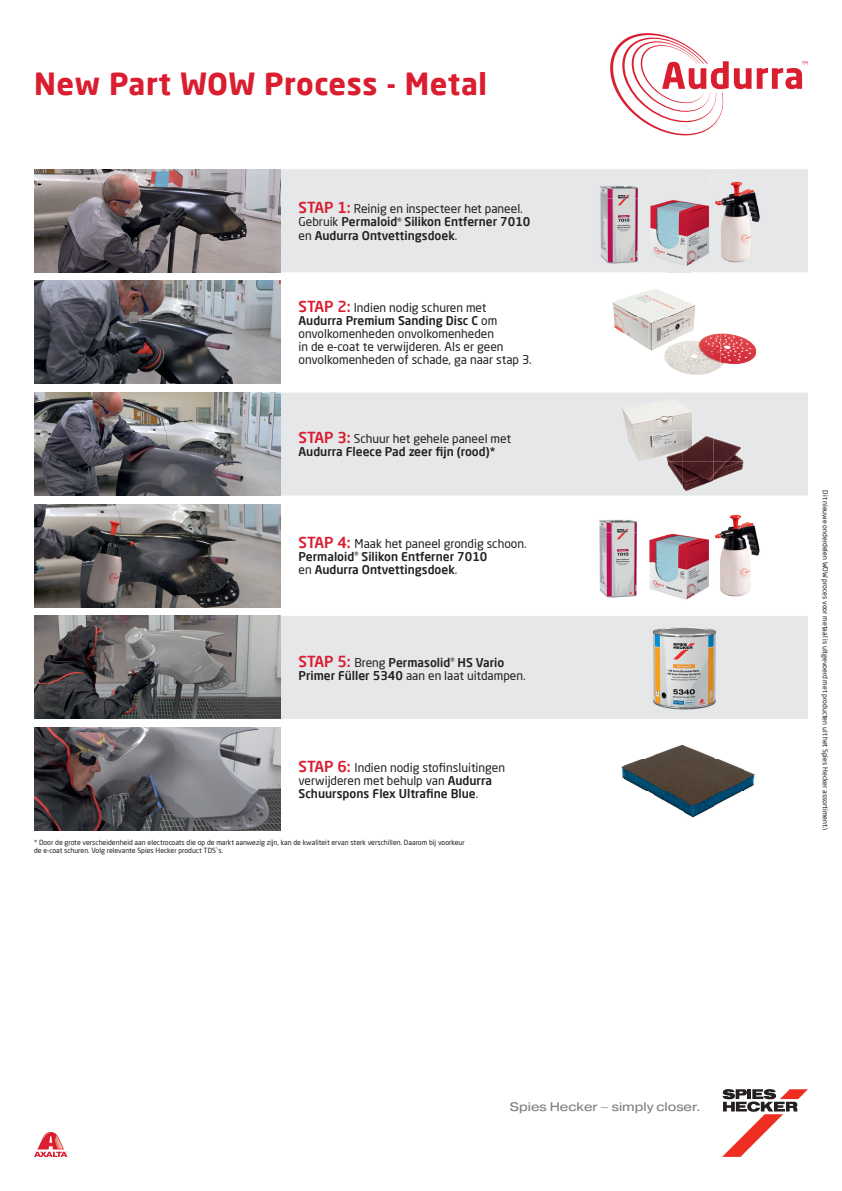
<style>
.page{position:relative;width:842px;height:1191px;background:#fff}
.page>*{position:absolute;margin:0;border:0;box-sizing:border-box;transform-origin:0 0}
.t1{font:700 30px "Neo Sans Pro";letter-spacing:.02em;color:#da1d2f}
.t2{font:expanded 12.4px "Spies Hecker Pragmatica";color:#808285}
.t3{font:500 12px/13px "Neo Sans Pro";color:#231f20}
.t4{font:12px/13px "Neo Sans Pro";color:#231f20}
.t5{font:7px/8.4px "Neo Sans Pro";color:#231f20}
.s1{font-size:15px;color:#da1d2f}
.s2{font-weight:400}
.s3{font-weight:500;font-size:15px;color:#da1d2f}
.s4{font-weight:500}
</style>
<div class="page">
<div style="left:281px;top:169px;width:527px;height:103px;background:#e6e7e9"></div>
<div style="left:281px;top:393px;width:527px;height:102px;background:#e6e7e9"></div>
<div style="left:281px;top:616px;width:527px;height:103px;background:#e6e7e9"></div>
<img style="left:613px;top:291px;width:36px;height:55px">
<img style="left:649px;top:289px;width:35px;height:57px">
<img style="left:684px;top:301px;width:12px;height:16px">
<img style="left:684px;top:317px;width:36px;height:58px">
<img style="left:720px;top:333px;width:36px;height:34px">
<img style="left:664px;top:346px;width:21px;height:27px">
<img style="left:622px;top:402px;width:30px;height:28px">
<img style="left:652px;top:399px;width:31px;height:31px">
<img style="left:683px;top:405px;width:10px;height:25px">
<img style="left:626px;top:430px;width:87px;height:31px">
<img style="left:713px;top:437px;width:31px;height:44px">
<img style="left:665px;top:461px;width:18px;height:28px">
<img style="left:683px;top:461px;width:30px;height:31px">
<img style="left:34px;top:169px;width:247px;height:103px">
<img style="left:34px;top:281px;width:247px;height:103px">
<img style="left:34px;top:392px;width:247px;height:103px">
<img style="left:34px;top:504px;width:247px;height:103px">
<img style="left:34px;top:616px;width:247px;height:103px">
<img style="left:34px;top:727px;width:247px;height:103px">
<img style="left:644px;top:619px;width:81px;height:96px">
<img style="left:621px;top:744px;width:134px;height:74px">
<img style="left:710px;top:174px;width:56px;height:32px">
<img style="left:717px;top:206px;width:49px;height:64px">
<img style="left:641px;top:245px;width:76px;height:28px">
<img style="left:652px;top:191px;width:58px;height:54px">
<img style="left:710px;top:191px;width:7px;height:79px">
<img style="left:583px;top:185px;width:69px;height:26px">
<img style="left:583px;top:211px;width:58px;height:53px">
<img style="left:641px;top:191px;width:11px;height:73px">
<img style="left:716px;top:514px;width:42px;height:26px">
<img style="left:720px;top:540px;width:40px;height:57px">
<img style="left:652px;top:580px;width:57px;height:20px">
<img style="left:652px;top:533px;width:57px;height:47px">
<img style="left:599px;top:519px;width:38px;height:26px">
<img style="left:599px;top:545px;width:38px;height:52px">
<img style="left:649px;top:539px;width:3px;height:51px">
<svg style="left:757px;top:61px;width:50px;height:28px"></svg>
<svg style="left:610px;top:33px;width:141px;height:103px"></svg>
<svg style="left:722px;top:1089px;width:86px;height:67px"></svg>
<svg style="left:34px;top:1132px;width:33px;height:25px"></svg>
<h1 class="t1" style="left:34px;top:64px;width:454px">New Part WOW Process - Metal</h1>
<p class="t3" style="left:298px;top:202px;width:233px"><span class="s1">STAP 1:</span> <span class="s2">Reinig en inspecteer het paneel.<br>Gebruik</span> Permaloid<sup>®</sup> Silikon Entferner 7010 <span class="s2">en</span> Audurra Ontvettingsdoek<span class="s2">.</span></p>
<p class="t4" style="left:298px;top:301px;width:235px"><span class="s3">STAP 2:</span> Indien nodig schuren met <span class="s4">Audurra Premium Sanding Disc C</span> om onvolkomenheden onvolkomenheden<br>in de e-coat te verwijderen. Als er geen onvolkomenheden of schade, ga naar stap 3.</p>
<p class="t3" style="left:298px;top:432px;width:214px"><span class="s1">STAP 3:</span> <span class="s2">Schuur het gehele paneel met<br></span>Audurra Fleece Pad zeer fijn (rood)*</p>
<p class="t3" style="left:298px;top:537px;width:230px"><span class="s1">STAP 4:</span> <span class="s2">Maak het paneel grondig schoon.<br></span>Permaloid<sup>®</sup> Silikon Entferner 7010<br><span class="s2">en</span> Audurra Ontvettingsdoek<span class="s2">.</span></p>
<p class="t3" style="left:298px;top:655px;width:229px"><span class="s1">STAP 5:</span> <span class="s2">Breng</span> Permasolid<sup>®</sup> HS Vario<br>Primer Füller 5340 <span class="s2">aan en laat uitdampen.</span></p>
<p class="t4" style="left:298px;top:760px;width:208px"><span class="s3">STAP 6:</span> Indien nodig stofinsluitingen verwijderen met behulp van <span class="s4">Audurra<br>Schuurspons Flex Ultrafine Blue</span>.</p>
<p class="t5" style="left:34px;top:837px;width:432px">* Door de grote verscheidenheid aan electrocoats die op de markt aanwezig zijn, kan de kwaliteit ervan sterk verschillen. Daarom bij voorkeur de e-coat schuren. Volg relevante Spies Hecker product TDS`s.</p>
<p class="t2" style="left:510px;top:1099px;width:192px">Spies Hecker – simply closer.</p>
<p class="t5" style="left:830px;top:490px;width:342px;rotate:90deg">Dit nieuwe onderdelen WOW proces voor metaal is uitgevoerd met producten uit het Spies Hecker assortiment.\</p>
</div>
